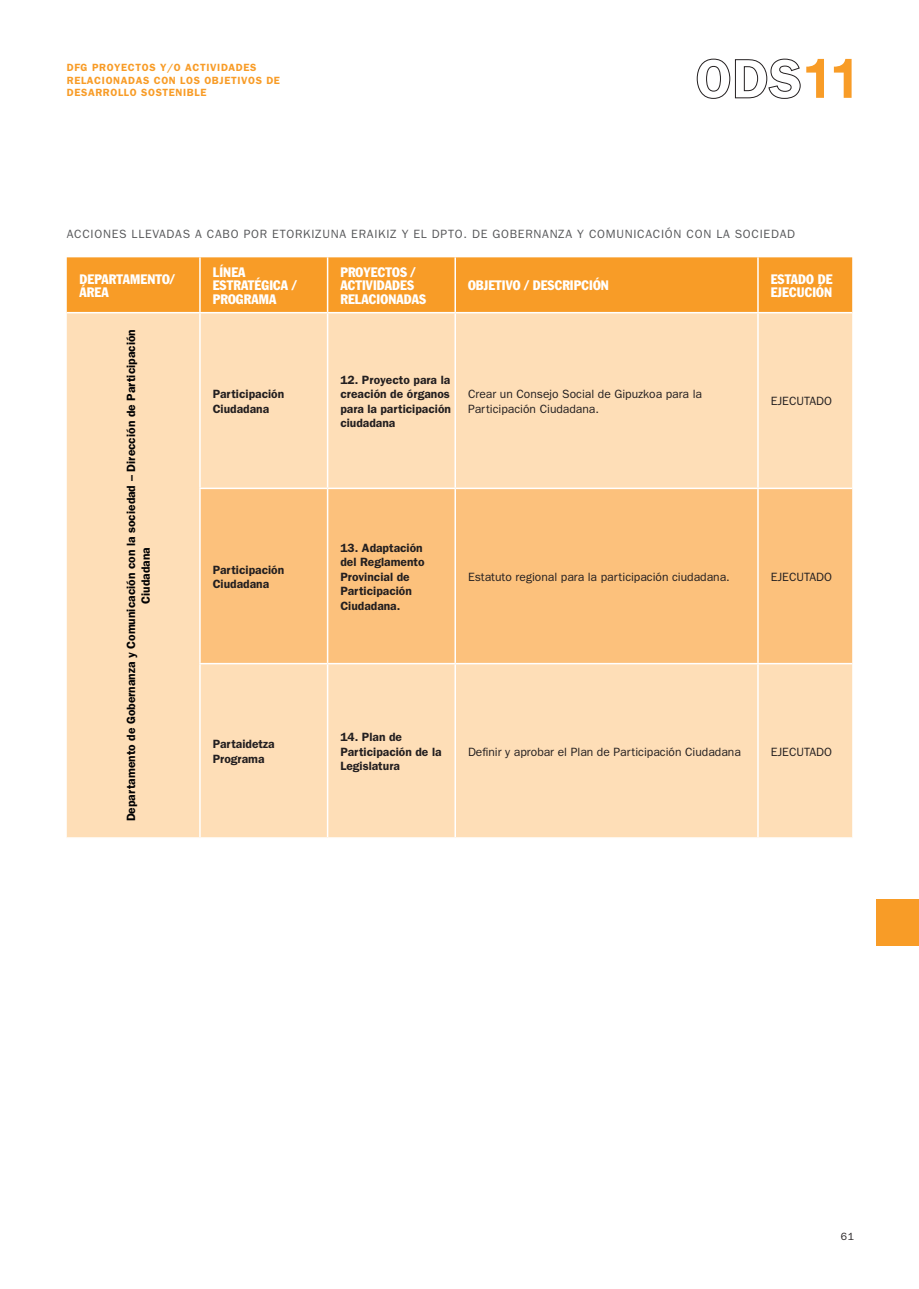
<style>
.page{position:relative;width:919px;height:1289px;background:#fff}
.page>*{position:absolute;margin:0;border:0;box-sizing:border-box;transform-origin:0 0}
.t1{font:700 55.65px "Helvetica Neue LT Std";color:#f89c27}
.t2{font:condensed 13.5px/13.5px "Franklin Gothic";letter-spacing:.01em;color:#fff}
.t3{font:600 12px/14.4px "Franklin Gothic";color:#231f20}
.t4{font:12px/14.4px "Franklin Gothic";color:#231f20}
.t5{font:12px "Franklin Gothic";letter-spacing:.06em;color:#57585a}
.t6{font:600 12px/14.4px "Franklin Gothic";color:#000001;text-align:center}
.t7{font:600 10.5px/12.6px "Franklin Gothic";letter-spacing:.06em;color:#f89c27}
.t8{font:10.5px "Franklin Gothic";color:#231f20}
</style>
<div class="page">
<svg style="left:696px;top:58px;width:104px;height:41px"></svg>
<div style="left:876px;top:899px;width:42px;height:47px;background:#f89c27"></div>
<div style="left:67px;top:257px;width:785px;height:55px;background:#f89c27"></div>
<div style="left:67px;top:313px;width:785px;height:524px;background:#fedeb7"></div>
<div style="left:201px;top:489px;width:651px;height:174px;background:#fcc17c"></div>
<hr style="left:199px;top:257px;width:2px;height:55px;background:#fff">
<hr style="left:327px;top:257px;width:1px;height:55px;background:#fff">
<hr style="left:454px;top:257px;width:2px;height:55px;background:#fff">
<hr style="left:757px;top:257px;width:1px;height:55px;background:#fff">
<hr style="left:199px;top:313px;width:2px;height:174px;background:#fff">
<hr style="left:327px;top:313px;width:1px;height:174px;background:#fff">
<hr style="left:454px;top:313px;width:2px;height:174px;background:#fff">
<hr style="left:757px;top:313px;width:1px;height:174px;background:#fff">
<hr style="left:199px;top:487px;width:128px;height:2px;background:#fff">
<hr style="left:199px;top:489px;width:2px;height:174px;background:#fff">
<hr style="left:327px;top:487px;width:128px;height:2px;background:#fff">
<hr style="left:327px;top:489px;width:1px;height:174px;background:#fff">
<hr style="left:455px;top:487px;width:303px;height:2px;background:#fff">
<hr style="left:454px;top:489px;width:2px;height:174px;background:#fff">
<hr style="left:758px;top:487px;width:94px;height:2px;background:#fff">
<hr style="left:757px;top:489px;width:1px;height:174px;background:#fff">
<hr style="left:199px;top:663px;width:128px;height:1px;background:#fff">
<hr style="left:199px;top:664px;width:2px;height:173px;background:#fff">
<hr style="left:327px;top:663px;width:128px;height:1px;background:#fff">
<hr style="left:327px;top:664px;width:1px;height:173px;background:#fff">
<hr style="left:455px;top:663px;width:303px;height:1px;background:#fff">
<hr style="left:454px;top:664px;width:2px;height:173px;background:#fff">
<hr style="left:758px;top:663px;width:94px;height:1px;background:#fff">
<hr style="left:757px;top:664px;width:1px;height:173px;background:#fff">
<p class="t7" style="left:67px;top:61px;width:215px">DFG PROYECTOS Y/O ACTIVIDADES<br>RELACIONADAS CON LOS OBJETIVOS DE<br>DESARROLLO SOSTENIBLE</p>
<p class="t1" style="left:802px;top:44px;width:60px">11</p>
<p class="t5" style="left:67px;top:227px;width:729px">ACCIONES LLEVADAS A CABO POR ETORKIZUNA ERAIKIZ Y EL DPTO. DE GOBERNANZA Y COMUNICACIÓN CON LA SOCIEDAD</p>
<p class="t2" style="left:80px;top:272px;width:96px">DEPARTAMENTO/<br>ÁREA</p>
<p class="t2" style="left:213px;top:265px;width:85px">LÍNEA<br>ESTRATÉGICA /<br>PROGRAMA</p>
<p class="t2" style="left:340px;top:265px;width:87px">PROYECTOS /<br>ACTIVIDADES<br>RELACIONADAS</p>
<p class="t2" style="left:468px;top:278px;width:142px">OBJETIVO / DESCRIPCIÓN</p>
<p class="t2" style="left:770px;top:272px;width:63px">ESTADO DE<br>EJECUCIÓN</p>
<p class="t6" style="left:124px;top:821px;width:493px;rotate:-90deg">Departamento de Gobernanza y Comunicación con la sociedad – Dirección de Participación<br>Ciudadana</p>
<p class="t3" style="left:340px;top:372px;width:112px;text-align:justify">12. Proyecto para la creación de órganos para la participación ciudadana</p>
<p class="t3" style="left:213px;top:386px;width:73px">Participación<br>Ciudadana</p>
<p class="t4" style="left:468px;top:386px;width:235px">Crear un Consejo Social de Gipuzkoa para la<br>Participación Ciudadana.</p>
<p class="t4" style="left:770px;top:394px;width:63px">EJECUTADO</p>
<p class="t3" style="left:340px;top:540px;width:86px">13. Adaptación del Reglamento<br>Provincial de<br>Participación<br>Ciudadana.</p>
<p class="t3" style="left:213px;top:562px;width:73px">Participación<br>Ciudadana</p>
<p class="t4" style="left:468px;top:569px;width:263px">Estatuto regional para la participación ciudadana.</p>
<p class="t4" style="left:770px;top:569px;width:63px">EJECUTADO</p>
<p class="t3" style="left:213px;top:736px;width:63px">Partaidetza<br>Programa</p>
<p class="t3" style="left:340px;top:729px;width:103px">14. Plan de<br>Participación de la<br>Legislatura</p>
<p class="t4" style="left:468px;top:744px;width:274px">Definir y aprobar el Plan de Participación Ciudadana</p>
<p class="t4" style="left:770px;top:744px;width:63px">EJECUTADO</p>
<p class="t8" style="left:840px;top:1230px;width:15px">61</p>
</div>
